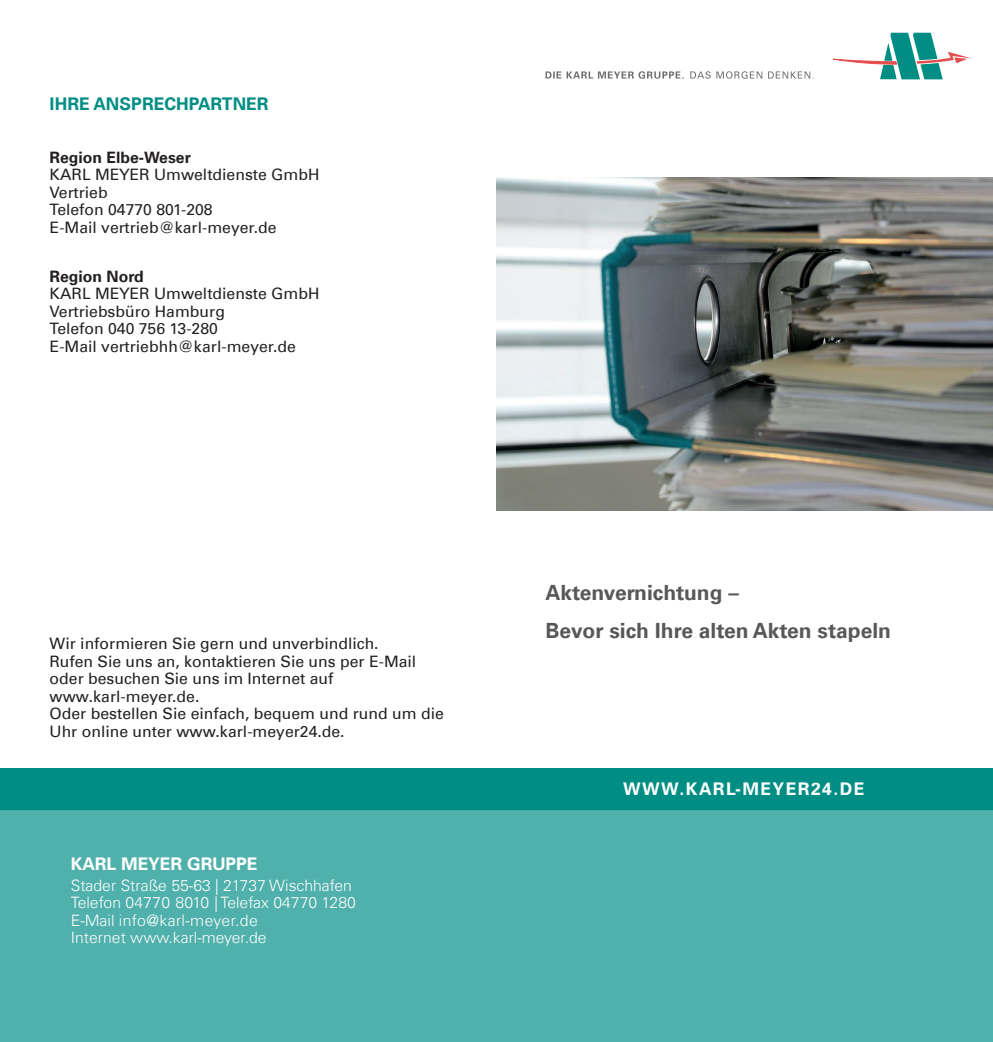
<style>
.page{position:relative;width:993px;height:1042px;background:#fff}
.page>*{position:absolute;margin:0;border:0;box-sizing:border-box;transform-origin:0 0}
.t1{font:700 21px "Univers Com 65";color:#57585a}
.t2{font:700 17.5px "Univers Com 65";letter-spacing:.085em;color:#fff}
.t3{font:700 17.5px "Univers Com 65";letter-spacing:.005em;color:#008e84}
.t4{font:700 17.5px "Univers Com 65";color:#fff}
.t5{font:15.75px/17.5px "Univers Com 55 Roman";color:#231f20}
.t6{font:300 15.75px/17.5px "Univers Com 45";color:#fff}
.t7{font:700 15.75px "Univers Com 65";color:#231f20}
</style>
<div class="page">
<div style="left:0;top:810px;width:992px;height:232px;background:#50b0ab"></div>
<div style="left:0;top:768px;width:992px;height:42px;background:#008e84"></div>
<div style="left:494px;top:773px;width:498px;height:31px;border:2px solid #008e84"></div>
<svg style="left:545px;top:71px;width:268px;height:8px"></svg>
<svg style="left:833px;top:33px;width:138px;height:46px"></svg>
<img style="left:496px;top:178px;width:496px;height:332px">
<p class="t3" style="left:50px;top:94px;width:220px">IHRE ANSPRECHPARTNER</p>
<p class="t7" style="left:50px;top:148px;width:143px">Region Elbe-Weser</p>
<p class="t5" style="left:50px;top:166px;width:271px">KARL MEYER Umweltdienste GmbH<br>Vertrieb</p>
<p class="t5" style="left:50px;top:201px;width:164px">Telefon 04770 801-208</p>
<p class="t5" style="left:50px;top:218px;width:228px">E-Mail vertrieb@karl-meyer.de</p>
<p class="t7" style="left:50px;top:267px;width:96px">Region Nord</p>
<p class="t5" style="left:50px;top:285px;width:271px">KARL MEYER Umweltdienste GmbH<br>Vertriebsbüro Hamburg</p>
<p class="t5" style="left:50px;top:320px;width:170px">Telefon 040 756 13-280</p>
<p class="t5" style="left:50px;top:337px;width:248px">E-Mail vertriebhh@karl-meyer.de</p>
<p class="t5" style="left:50px;top:635px;width:395px">Wir informieren Sie gern und unverbindlich.<br>Rufen Sie uns an, kontaktieren Sie uns per E-Mail oder besuchen Sie uns im Internet auf www.karl-meyer.de.<br>Oder bestellen Sie einfach, bequem und rund um die Uhr online unter www.karl-meyer24.de.</p>
<p class="t4" style="left:71px;top:853px;width:188px">KARL MEYER GRUPPE</p>
<p class="t6" style="left:71px;top:876px;width:286px">Stader Straße 55-63 | 21737 Wischhafen Telefon 04770 8010 | Telefax 04770 1280<br>E-Mail info@karl-meyer.de<br>Internet www.karl-meyer.de</p>
<p class="t1" style="left:545px;top:580px;width:195px">Aktenvernichtung –</p>
<p class="t1" style="left:545px;top:618px;width:347px">Bevor sich Ihre alten Akten stapeln</p>
<p class="t2" style="left:623px;top:778px;width:243px">WWW.KARL-MEYER24.DE</p>
</div>
